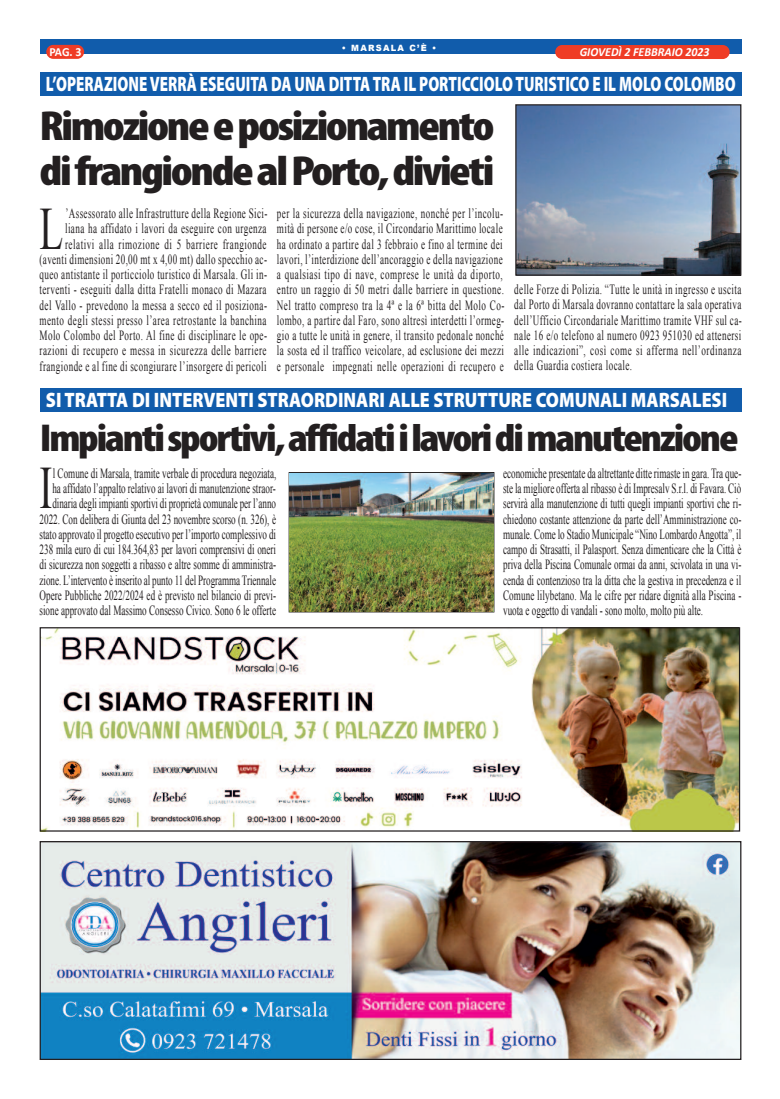
<style>
.page{position:relative;width:780px;height:1099px;background:#fff}
.page>*{position:absolute;margin:0;border:0;box-sizing:border-box;transform-origin:0 0}
.t1{font:60px "Times New Roman";color:#231f20;scale:.65 1}
.t2{font:900 condensed 42.25px/45.4px "Myriad Pro";letter-spacing:-.05em;color:#231f20;scale:1.16 1}
.t3{font:900 condensed 39px "Myriad Pro";letter-spacing:-.05em;color:#231f20;scale:1.13 1}
.t4{font:900 20.88px "Myriad Pro";color:#fff;scale:.72 1}
.t5{font:900 20.88px "Myriad Pro";color:#fff;scale:.86 1}
.t6{font:14px/15.2px "Times New Roman";letter-spacing:.045em;color:#231f20;text-align:justify;scale:.65 1}
.t7{font:14px/15.2px "Times New Roman";color:#231f20;text-align:right;scale:.65 1}
.t8{font:italic 700 12.38px "Calibri";color:#fff;scale:.96 1}
.t9{font:700 12.38px "Calibri";color:#fff;scale:.96 1}
.t10{font:900 8.62px "Arial";letter-spacing:.15em;color:#fff;scale:.96 1}
</style>
<div class="page">
<div style="left:40px;top:40px;width:701px;height:14px;background:#115cab"></div>
<div style="left:46px;top:45px;width:38px;height:14px;background:#ef3c25;border-radius:7px"></div>
<div style="left:555px;top:45px;width:174px;height:14px;background:#ef3c25;border-radius:7px"></div>
<img style="left:42px;top:843px;width:697px;height:214px">
<div style="left:40px;top:841px;width:701px;height:218px;border:1px solid #231f20"></div>
<div style="left:40px;top:72px;width:701px;height:23px;background:#115cab"></div>
<div style="left:40px;top:388px;width:701px;height:24px;background:#115cab"></div>
<img style="left:517px;top:106px;width:222px;height:168px">
<div style="left:515px;top:104px;width:226px;height:172px;border:1px solid #231f20"></div>
<div style="left:288px;top:472px;width:206px;height:140px;border:1px solid #231f20"></div>
<img style="left:290px;top:473px;width:203px;height:138px">
<img style="left:42px;top:629px;width:696px;height:200px">
<div style="left:40px;top:627px;width:700px;height:204px;border:1px solid #231f20"></div>
<p class="t10" style="left:342px;top:41px;width:100px">• MARSALA C’È •</p>
<p class="t9" style="left:49px;top:47px;width:35px">PAG. 3</p>
<p class="t8" style="left:579px;top:46px;width:137px">GIOVEDÌ 2 FEBBRAIO 2023</p>
<h3 class="t4" style="left:46px;top:76px;width:959px">L’OPERAZIONE VERRÀ ESEGUITA DA UNA DITTA TRA IL PORTICCIOLO TURISTICO E IL MOLO COLOMBO</h3>
<h2 class="t2" style="left:40px;top:107px;width:394px">Rimozioneeposizionamento difrangiondealPorto,divieti</h2>
<p class="t6" style="left:40px;top:206px;width:352px;text-align:right">’Assessorato alle Infrastrutture della Regione Sici-<br>liana ha affidato i lavori da eseguire con urgenza relativi alla rimozione di 5 barriere frangionde (aventi dimensioni 20,00 mt x 4,00 mt) dallo specchio ac&shy;queo antistante il porticciolo turistico di Marsala. Gli in&shy;terventi - eseguiti dalla ditta Fratelli monaco di Mazara del Vallo - prevedono la messa a secco ed il posiziona&shy;mento degli stessi presso l’area retrostante la banchina Molo Colombo del Porto. Al fine di disciplinare le ope&shy;razioni di recupero e messa in sicurezza delle barriere frangionde e al fine di scongiurare l’insorgere di pericoli</p>
<p class="t6" style="left:277px;top:206px;width:351px;text-align:left">per la sicurezza della navigazione, nonché per l’incolu&shy;mità di persone e/o cose, il Circondario Marittimo locale ha ordinato a partire dal 3 febbraio e fino al termine dei lavori, l’interdizione dell’ancoraggio e della navigazione a qualsiasi tipo di nave, comprese le unità da diporto, entro un raggio di 50 metri dalle barriere in questione.<br>Nel tratto compreso tra la 4ª e la 6ª bitta del Molo Co&shy;lombo, a partire dal Faro, sono altresì interdetti l’ormeg&shy;gio a tutte le unità in genere, il transito pedonale nonché la sosta ed il traffico veicolare, ad esclusione dei mezzi e personale impegnati nelle operazioni di recupero e</p>
<h1 class="t1" style="left:40px;top:195px;width:38px">L</h1>
<p class="t6" style="left:514px;top:282px;width:351px">delle Forze di Polizia. “Tutte le unità in ingresso e uscita dal Porto di Marsala dovranno contattare la sala operativa dell’Ufficio Circondariale Marittimo tramite VHF sul ca&shy;nale 16 e/o telefono al numero 0923 951030 ed attenersi alle indicazioni”, così come si afferma nell’ordinanza della Guardia costiera locale.</p>
<h3 class="t5" style="left:46px;top:392px;width:793px">SI TRATTA DI INTERVENTI STRAORDINARI ALLE STRUTTURE COMUNALI MARSALESI</h3>
<h3 class="t3" style="left:40px;top:424px;width:620px">Impiantisportivi,affidatiilavoridimanutenzione</h3>
<p class="t7" style="left:40px;top:465px;width:366px">l Comune di Marsala, tramite verbale di procedura negoziata,<br>ha affidato l’appalto relativo ai lavori di manutenzione straor&shy;dinaria degli impianti sportivi di proprietà comunale per l’anno 2022. Con delibera di Giunta del 23 novembre scorso (n. 326), è stato approvato il progetto esecutivo per l’importo complessivo di 238 mila euro di cui 184.364,83 per lavori comprensivi di oneri di sicurezza non soggetti a ribasso e altre somme di amministra&shy;zione. L’intervento è inserito al punto 11 del Programma Triennale Opere Pubbliche 2022/2024 ed è previsto nel bilancio di previ&shy;sione approvato dal Massimo Consesso Civico. Sono 6 le offerte</p>
<p class="t6" style="left:503px;top:465px;width:368px">economiche presentate da altrettante ditte rimaste in gara. Tra que&shy;ste la migliore offerta al ribasso è di Impresalv S.r.l. di Favara. Ciò servirà alla manutenzione di tutti quegli impianti sportivi che ri&shy;chiedono costante attenzione da parte dell’Amministrazione co&shy;munale. Come lo Stadio Municipale “Nino Lombardo Angotta”, il campo di Strasatti, il Palasport. Senza dimenticare che la Città è priva della Piscina Comunale ormai da anni, scivolata in una vi&shy;cenda di contenzioso tra la ditta che la gestiva in precedenza e il Comune lilybetano. Ma le cifre per ridare dignità alla Piscina - vuota e oggetto di vandali - sono molto, molto più alte.</p>
<h1 class="t1" style="left:40px;top:455px;width:21px">I</h1>
</div>
